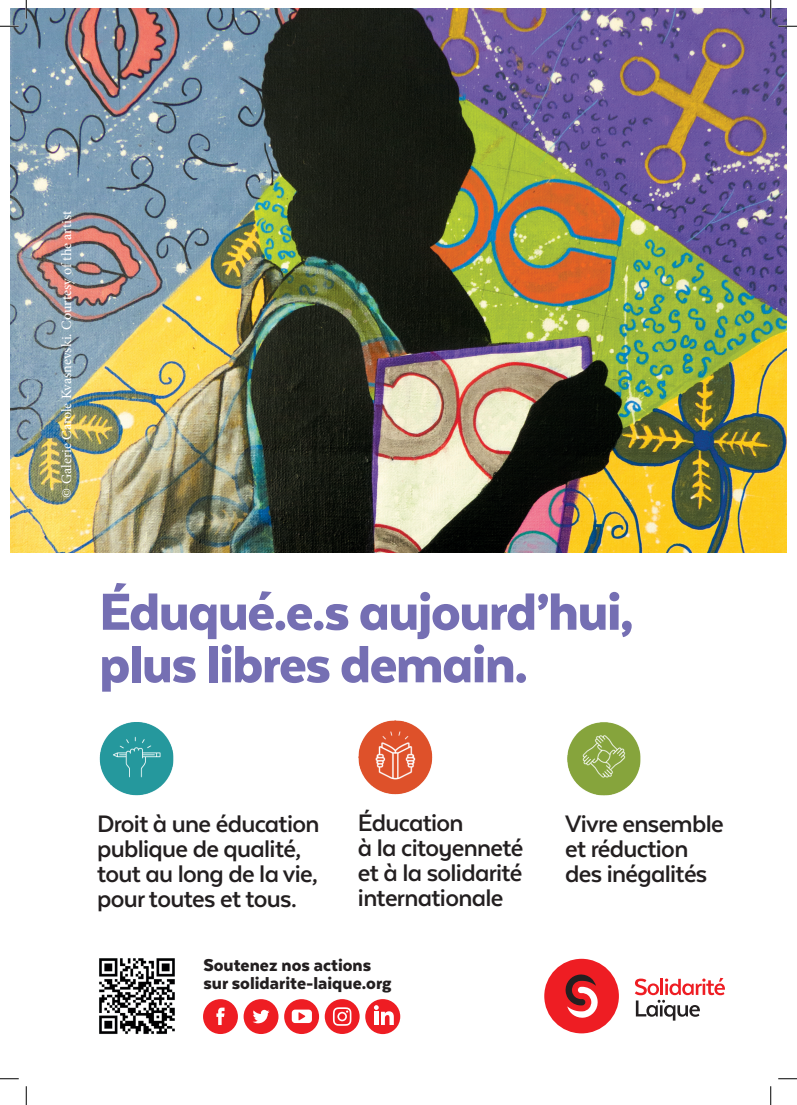
<style>
.page{position:relative;width:797px;height:1105px;background:#fff}
.page>*{position:absolute;margin:0;border:0;box-sizing:border-box;transform-origin:0 0}
.t1{font:900 60px/52.5px "Texta Alt";letter-spacing:-.025em;color:#756fb3}
.t2{font:700 27.5px/25px "Texta Alt";letter-spacing:-.025em;color:#231f20}
.t3{font:900 19.75px/17.8px "Texta";color:#231f20}
.t4{font:14.12px "Minion Pro";color:#fff}
</style>
<div class="page">
<img style="left:10px;top:9px;width:777px;height:543px">
<div style="left:544px;top:959px;width:75px;height:74px;background:#ee1d23;border-radius:50%"></div>
<svg style="left:565px;top:974px;width:33px;height:44px"></svg>
<svg style="left:635px;top:978px;width:90px;height:42px"></svg>
<img style="left:99px;top:722px;width:75px;height:74px">
<img style="left:358px;top:720px;width:75px;height:75px">
<img style="left:567px;top:722px;width:74px;height:74px">
<div style="left:203px;top:999px;width:35px;height:35px;background:#ee1d23;border-radius:50%"></div>
<svg style="left:216px;top:1007px;width:8px;height:18px"></svg>
<div style="left:243px;top:999px;width:35px;height:35px;background:#ee1d23;border-radius:50%"></div>
<svg style="left:253px;top:1010px;width:16px;height:13px"></svg>
<div style="left:284px;top:999px;width:35px;height:35px;background:#ee1d23;border-radius:50%"></div>
<svg style="left:292px;top:1009px;width:20px;height:14px"></svg>
<div style="left:325px;top:999px;width:34px;height:35px;background:#ee1d23;border-radius:50%"></div>
<svg style="left:333px;top:1007px;width:18px;height:19px"></svg>
<div style="left:365px;top:999px;width:35px;height:35px;background:#ee1d23;border-radius:50%"></div>
<svg style="left:374px;top:1005px;width:20px;height:20px"></svg>
<img style="left:99px;top:958px;width:76px;height:76px">
<svg style="left:0;top:25px;width:19px;height:2px"></svg>
<svg style="left:778px;top:25px;width:19px;height:2px"></svg>
<svg style="left:0;top:1078px;width:19px;height:1px"></svg>
<svg style="left:778px;top:1078px;width:19px;height:1px"></svg>
<svg style="left:25px;top:0;width:2px;height:19px"></svg>
<svg style="left:25px;top:1086px;width:2px;height:19px"></svg>
<svg style="left:770px;top:0;width:1px;height:19px"></svg>
<svg style="left:770px;top:1086px;width:1px;height:19px"></svg>
<p class="t4" style="left:57px;top:498px;width:288px;rotate:-90deg">© Galerie Carole Kvasnevski. Courtesy of the artist</p>
<h1 class="t1" style="left:99px;top:585px;width:536px">Éduqué.e.s aujourd’hui, plus libres demain.</h1>
<p class="t2" style="left:97px;top:811px;width:224px">Droit à une éducation publique de qualité, tout au long de la vie, pour toutes et tous.</p>
<p class="t2" style="left:358px;top:810px;width:167px">Éducation<br>à la citoyenneté et à la solidarité internationale</p>
<p class="t2" style="left:565px;top:811px;width:160px">Vivre ensemble et réduction des inégalités</p>
<p class="t3" style="left:203px;top:956px;width:190px">Soutenez nos actions sur solidarite-laique.org</p>
</div>
